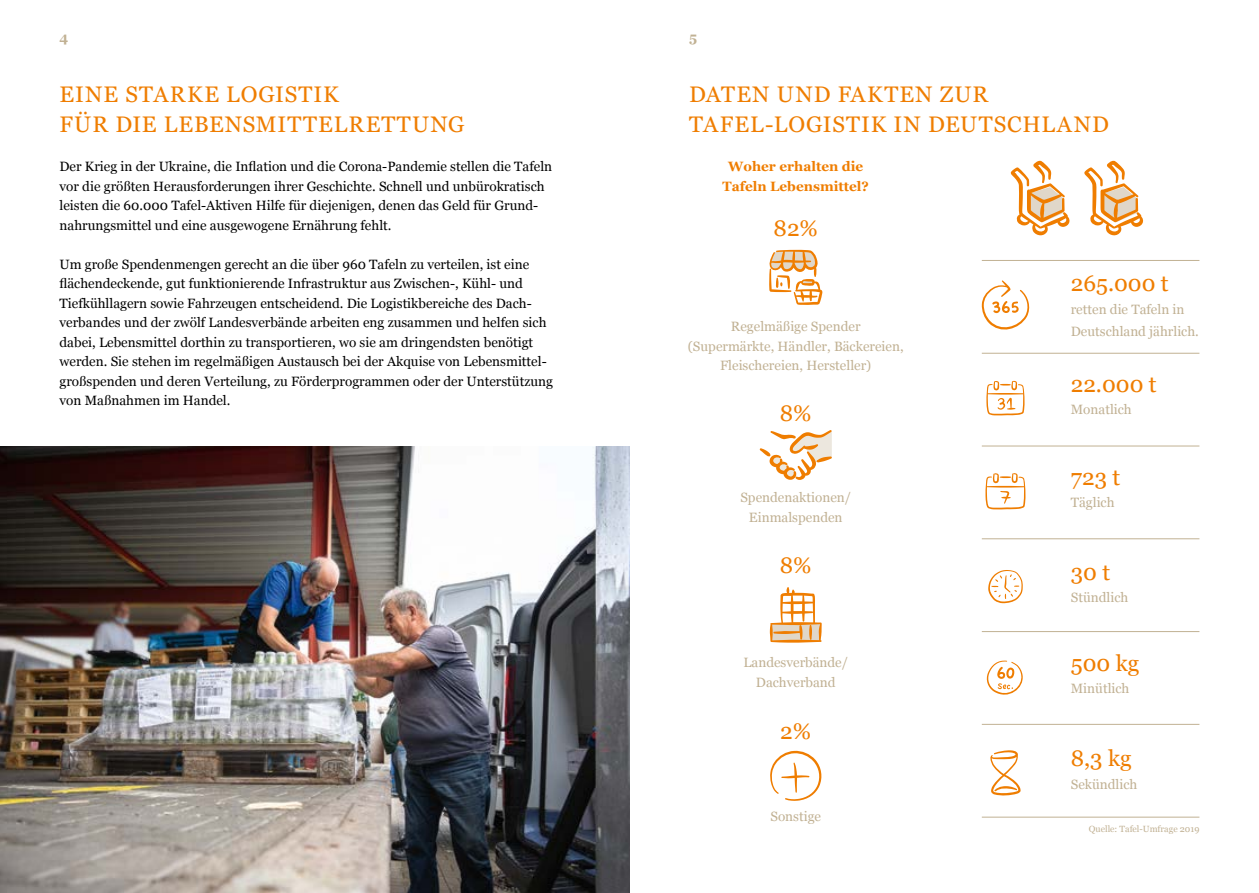
<style>
.page{position:relative;width:1259px;height:893px;background:#fff}
.page>*{position:absolute;margin:0;border:0;box-sizing:border-box;transform-origin:0 0}
.t1{font:22.5px/30px "Georgia";letter-spacing:.04em;color:#ef7d00}
.t2{font:13.5px/19.5px "Georgia";color:#000}
.t3{font:13.5px/19.5px "Georgia";color:#c1b193;text-align:center}
.t4{font:700 13.5px/19.5px "Georgia";color:#ef7d00;text-align:center}
.t5{font:700 13.5px "Georgia";color:#c1b193}
.t6{font:9px "Georgia";color:#c1b193}
</style>
<div class="page">
<img style="left:0;top:446px;width:629px;height:447px">
<svg style="left:769px;top:249px;width:54px;height:56px"></svg>
<svg style="left:770px;top:587px;width:51px;height:56px"></svg>
<svg style="left:1010px;top:161px;width:60px;height:74px"></svg>
<svg style="left:1084px;top:161px;width:59px;height:74px"></svg>
<svg style="left:759px;top:430px;width:73px;height:50px"></svg>
<svg style="left:988px;top:570px;width:34px;height:33px"></svg>
<svg style="left:986px;top:381px;width:38px;height:35px"></svg>
<svg style="left:985px;top:473px;width:40px;height:37px"></svg>
<svg style="left:990px;top:750px;width:31px;height:46px"></svg>
<svg style="left:770px;top:750px;width:52px;height:51px"></svg>
<svg style="left:986px;top:660px;width:37px;height:35px"></svg>
<svg style="left:981px;top:280px;width:48px;height:50px"></svg>
<hr style="left:982px;top:260px;width:217px;height:1px;background:#c1b193">
<hr style="left:982px;top:446px;width:217px;height:1px;background:#c1b193">
<hr style="left:982px;top:631px;width:217px;height:1px;background:#c1b193">
<hr style="left:982px;top:353px;width:217px;height:1px;background:#c1b193">
<hr style="left:982px;top:538px;width:217px;height:1px;background:#c1b193">
<hr style="left:982px;top:724px;width:217px;height:1px;background:#c1b193">
<hr style="left:982px;top:817px;width:217px;height:1px;background:#c1b193">
<p class="t5" style="left:60px;top:27px;width:10px">4</p>
<p class="t5" style="left:689px;top:27px;width:10px">5</p>
<h1 class="t1" style="left:60px;top:78px;width:406px">EINE STARKE LOGISTIK<br>FÜR DIE LEBENSMITTELRETTUNG</h1>
<p class="t2" style="left:60px;top:156px;width:494px">Der Krieg in der Ukraine, die Inflation und die Corona-Pandemie stellen die Tafeln vor die größten Herausforderungen ihrer Geschichte. Schnell und unbürokratisch leisten die 60.000 Tafel-Aktiven Hilfe für diejenigen, denen das Geld für Grund&shy;nahrungsmittel und eine ausgewogene Ernährung fehlt.</p>
<p class="t2" style="left:60px;top:254px;width:495px">Um große Spendenmengen gerecht an die über 960 Tafeln zu verteilen, ist eine flächendeckende, gut funktionierende Infrastruktur aus Zwischen-, Kühl- und Tiefkühllagern sowie Fahrzeugen entscheidend. Die Logistikbereiche des Dach&shy;verbandes und der zwölf Landesverbände arbeiten eng zusammen und helfen sich dabei, Lebensmittel dorthin zu transportieren, wo sie am dringendsten benötigt werden. Sie stehen im regelmäßigen Austausch bei der Akquise von Lebensmittel&shy;großspenden und deren Verteilung, zu Förderprogrammen oder der Unterstützung von Maßnahmen im Handel.</p>
<h1 class="t1" style="left:689px;top:78px;width:421px">DATEN UND FAKTEN ZUR<br>TAFEL-LOGISTIK IN DEUTSCHLAND</h1>
<p class="t4" style="left:722px;top:156px;width:148px">Woher erhalten die<br>Tafeln Lebensmittel?</p>
<h1 class="t1" style="left:773px;top:212px;width:46px">82%</h1>
<p class="t3" style="left:688px;top:316px;width:217px">Regelmäßige Spender (Supermärkte, Händler, Bäckereien,<br>Fleischereien, Hersteller)</p>
<h1 class="t1" style="left:780px;top:397px;width:33px">8%</h1>
<p class="t3" style="left:740px;top:487px;width:112px">Spendenaktionen/<br>Einmalspenden</p>
<h1 class="t1" style="left:780px;top:549px;width:33px">8%</h1>
<p class="t3" style="left:743px;top:652px;width:106px">Landesverbände/<br>Dachverband</p>
<h1 class="t1" style="left:780px;top:715px;width:32px">2%</h1>
<p class="t3" style="left:770px;top:806px;width:52px">Sonstige</p>
<h1 class="t1" style="left:1070px;top:268px;width:99px">265.000 t</h1>
<p class="t3" style="left:1070px;top:297px;width:130px;line-height:22.5px;text-align:left">retten die Tafeln in<br>Deutschland jährlich.</p>
<h1 class="t1" style="left:1070px;top:368px;width:87px">22.000 t</h1>
<p class="t3" style="left:1070px;top:399px;width:63px">Monatlich</p>
<h1 class="t1" style="left:1070px;top:461px;width:51px">723 t</h1>
<p class="t3" style="left:1070px;top:492px;width:45px">Täglich</p>
<h1 class="t1" style="left:1070px;top:556px;width:41px">30 t</h1>
<p class="t3" style="left:1070px;top:587px;width:59px">Stündlich</p>
<h1 class="t1" style="left:1070px;top:647px;width:70px">500 kg</h1>
<p class="t3" style="left:1070px;top:678px;width:60px">Minütlich</p>
<h1 class="t1" style="left:1070px;top:742px;width:62px">8,3 kg</h1>
<p class="t3" style="left:1070px;top:773px;width:68px">Sekündlich</p>
<p class="t6" style="left:1089px;top:822px;width:112px">Quelle: Tafel-Umfrage 2019</p>
</div>
